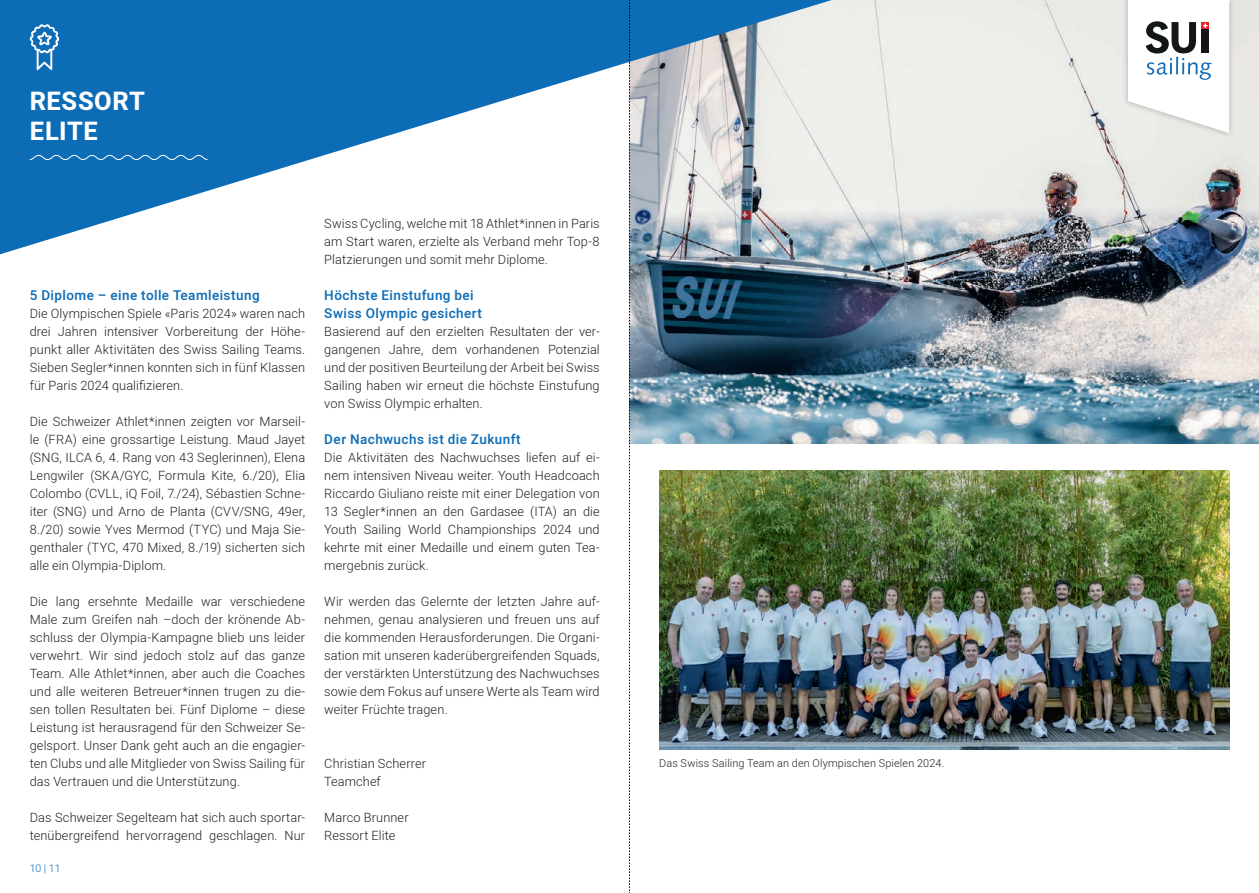
<style>
.page{position:relative;width:1259px;height:893px;background:#fff}
.page>*{position:absolute;margin:0;border:0;box-sizing:border-box;transform-origin:0 0}
.t1{font:700 25.5px/29.2px "Heebo";letter-spacing:.02em;color:#fff}
.t2{font:500 13.5px/18px "Heebo";letter-spacing:.03em;color:#0d6cb6}
.t3{font:300 12.75px/18px "Heebo";letter-spacing:.01em;color:#231f20;text-align:justify}
.t4{font:300 10.8px "Heebo";letter-spacing:.015em;color:#231f20}
.t5{font:300 10.5px "Heebo";color:#0d6cb6}
</style>
<div class="page">
<img style="left:630px;top:0;width:629px;height:444px">
<img style="left:659px;top:471px;width:570px;height:279px">
<svg style="left:0;top:0;width:873px;height:258px"></svg>
<svg style="left:29px;top:154px;width:179px;height:6px"></svg>
<svg style="left:30px;top:24px;width:29px;height:46px"></svg>
<div style="left:1121px;top:0;width:114px;height:139px;background:#231f20;opacity:.3"></div>
<svg style="left:1128px;top:2px;width:101px;height:131px"></svg>
<hr style="left:1128px;top:0;width:101px;height:2px;background:#fff">
<svg style="left:629px;top:0;width:1px;height:893px"></svg>
<h1 class="t1" style="left:30px;top:87px;width:117px">RESSORT<br>ELITE</h1>
<p class="t2" style="left:30px;top:286px;width:231px">5 Diplome – eine tolle Teamleistung</p>
<p class="t3" style="left:30px;top:304px;width:277px">Die Olympischen Spiele «Paris 2024» waren nach drei Jahren intensiver Vorbereitung der Höhe&shy;punkt aller Aktivitäten des Swiss Sailing Teams.<br>Sieben Segler*innen konnten sich in fünf Klassen für Paris 2024 qualifizieren.</p>
<p class="t3" style="left:30px;top:412px;width:277px">Die Schweizer Athlet*innen zeigten vor Marseil&shy;le (FRA) eine grossartige Leistung. Maud Jayet (SNG, ILCA 6, 4. Rang von 43 Seglerinnen), Elena Lengwiler (SKA/GYC, Formula Kite, 6./20), Elia Colombo (CVLL, iQ Foil, 7./24), Sébastien Schne&shy;iter (SNG) und Arno de Planta (CVV/SNG, 49er, 8./20) sowie Yves Mermod (TYC) und Maja Sie&shy;genthaler (TYC, 470 Mixed, 8./19) sicherten sich alle ein Olympia-Diplom.</p>
<p class="t3" style="left:30px;top:592px;width:277px">Die lang ersehnte Medaille war verschiedene Male zum Greifen nah –doch der krönende Ab&shy;schluss der Olympia-Kampagne blieb uns leider verwehrt. Wir sind jedoch stolz auf das ganze Team. Alle Athlet*innen, aber auch die Coaches und alle weiteren Betreuer*innen trugen zu die&shy;sen tollen Resultaten bei. Fünf Diplome – diese Leistung ist herausragend für den Schweizer Se&shy;gelsport. Unser Dank geht auch an die engagier&shy;ten Clubs und alle Mitglieder von Swiss Sailing für das Vertrauen und die Unterstützung.</p>
<p class="t3" style="left:30px;top:808px;width:277px">Das Schweizer Segelteam hat sich auch sportar&shy;tenübergreifend hervorragend geschlagen. Nur</p>
<p class="t5" style="left:30px;top:861px;width:32px">10 | 11</p>
<p class="t3" style="left:324px;top:214px;width:277px">Swiss Cycling, welche mit 18 Athlet*innen in Paris am Start waren, erzielte als Verband mehr Top-8<br>Platzierungen und somit mehr Diplome.</p>
<p class="t2" style="left:324px;top:286px;width:159px">Höchste Einstufung bei<br>Swiss Olympic gesichert</p>
<p class="t3" style="left:324px;top:322px;width:277px">Basierend auf den erzielten Resultaten der ver&shy;gangenen Jahre, dem vorhandenen Potenzial und der positiven Beurteilung der Arbeit bei Swiss Sailing haben wir erneut die höchste Einstufung von Swiss Olympic erhalten.</p>
<p class="t2" style="left:324px;top:430px;width:198px">Der Nachwuchs ist die Zukunft</p>
<p class="t3" style="left:324px;top:448px;width:277px">Die Aktivitäten des Nachwuchses liefen auf ei&shy;nem intensiven Niveau weiter. Youth Headcoach Riccardo Giuliano reiste mit einer Delegation von 13 Segler*innen an den Gardasee (ITA) an die Youth Sailing World Championships 2024 und kehrte mit einer Medaille und einem guten Tea&shy;mergebnis zurück.</p>
<p class="t3" style="left:324px;top:592px;width:277px">Wir werden das Gelernte der letzten Jahre auf&shy;nehmen, genau analysieren und freuen uns auf die kommenden Herausforderungen. Die Organi&shy;sation mit unseren kaderübergreifenden Squads, der verstärkten Unterstützung des Nachwuchses sowie dem Fokus auf unsere Werte als Team wird weiter Früchte tragen.</p>
<p class="t3" style="left:324px;top:754px;width:103px">Christian Scherrer<br>Teamchef</p>
<p class="t3" style="left:324px;top:808px;width:86px">Marco Brunner<br>Ressort Elite</p>
<p class="t4" style="left:659px;top:756px;width:287px">Das Swiss Sailing Team an den Olympischen Spielen 2024.</p>
</div>
